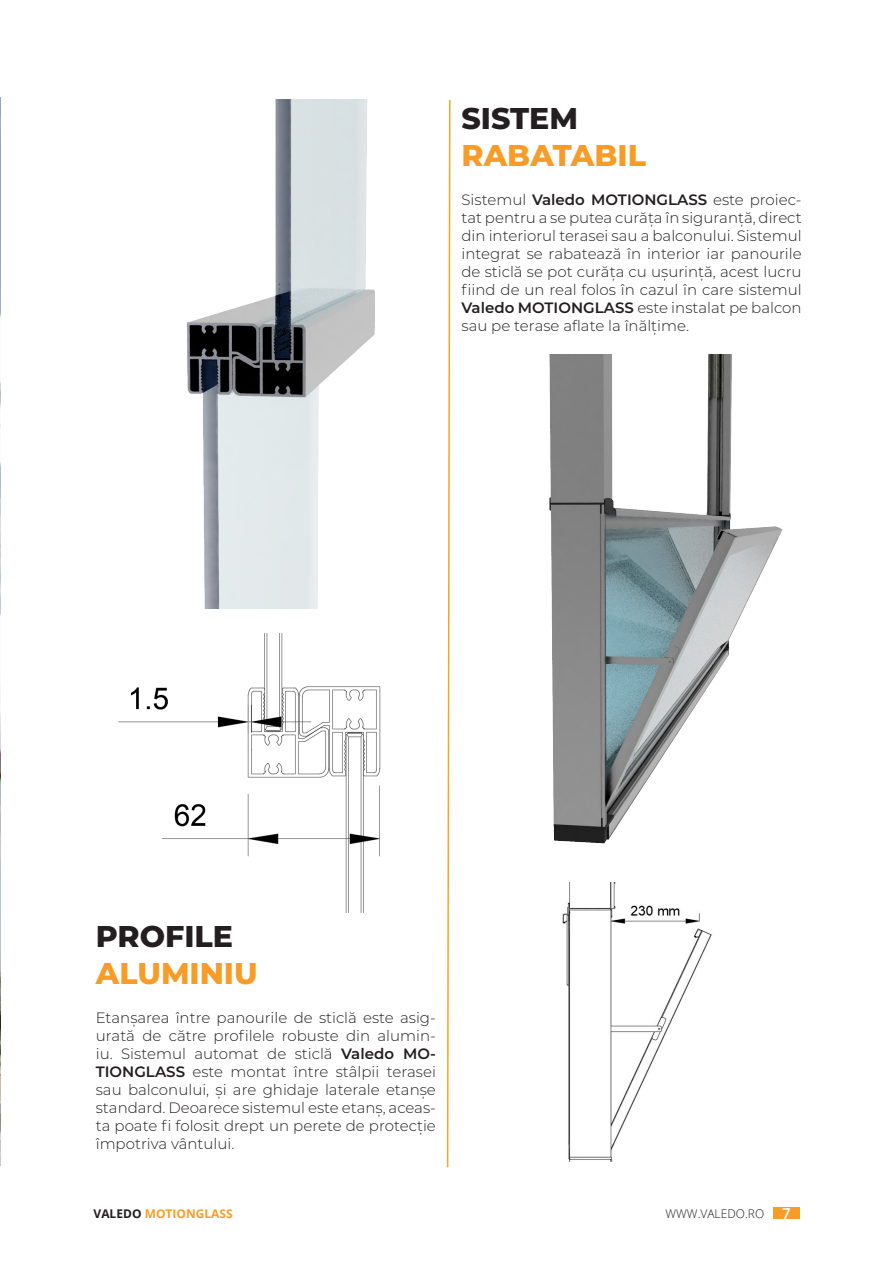
<style>
.page{position:relative;width:893px;height:1263px;background:#fff}
.page>*{position:absolute;margin:0;border:0;box-sizing:border-box;transform-origin:0 0}
.Big_title{font:800 30px "Montserrat";color:#f89c28}
.Big_title-2{font:800 30px "Montserrat";color:#231f20}
.title_1{font:300 15px/18px "Montserrat";color:#231f20;text-align:justify}
.t1{font:700 12px "Open Sans";color:#f89c28}
.t2{font:300 12px "Open Sans";color:#211e1e}
.s1{font-weight:600}
.s2{color:#211e1e}
.s3{font-weight:600;font-size:15px;color:#fff}
</style>
<div class="page">
<div style="left:773px;top:1207px;width:27px;height:12px;background:#f89c28"></div>
<img style="left:562px;top:883px;width:150px;height:279px">
<img style="left:0;top:98px;width:1px;height:1067px">
<img style="left:186px;top:100px;width:189px;height:508px">
<img style="left:118px;top:634px;width:263px;height:279px">
<svg style="left:446px;top:99px;width:5px;height:1069px"></svg>
<img style="left:450px;top:354px;width:333px;height:508px">
<p class="Big_title-2" style="left:461px;top:96px;width:118px">SISTEM</p>
<p class="Big_title" style="left:461px;top:134px;width:186px">RABATABIL</p>
<p class="title_1" style="left:461px;top:190px;width:342px">Sistemul <span class="s1">Valedo MOTIONGLASS</span> este proiec&shy;tat pentru a se putea curăța în siguranță, direct din interiorul terasei sau a balconului. Sistemul integrat se rabatează în interior iar panourile de sticlă se pot curăța cu ușurință, acest lucru fiind de un real folos în cazul în care sistemul <span class="s1">Valedo MOTIONGLASS</span> este instalat pe balcon sau pe terase aflate la înălțime.</p>
<p class="Big_title-2" style="left:96px;top:914px;width:139px">PROFILE</p>
<p class="Big_title" style="left:96px;top:952px;width:163px">ALUMINIU</p>
<p class="title_1" style="left:96px;top:1008px;width:342px">Etanșarea între panourile de sticlă este asig&shy;urată de către profilele robuste din alumin&shy;iu. Sistemul automat de sticlă <span class="s1">Valedo MO-TIONGLASS</span> este montat între stâlpii terasei sau balconului, și are ghidaje laterale etanșe standard. Deoarece sistemul este etanș, aceas&shy;ta poate fi folosit drept un perete de protecție împotriva vântului.</p>
<p class="t1" style="left:94px;top:1205px;width:141px"><span class="s2">VALEDO</span> MOTIONGLASS</p>
<p class="t2" style="left:665px;top:1205px;width:127px">WWW.VALEDO.RO <span class="s3">7</span></p>
</div>
